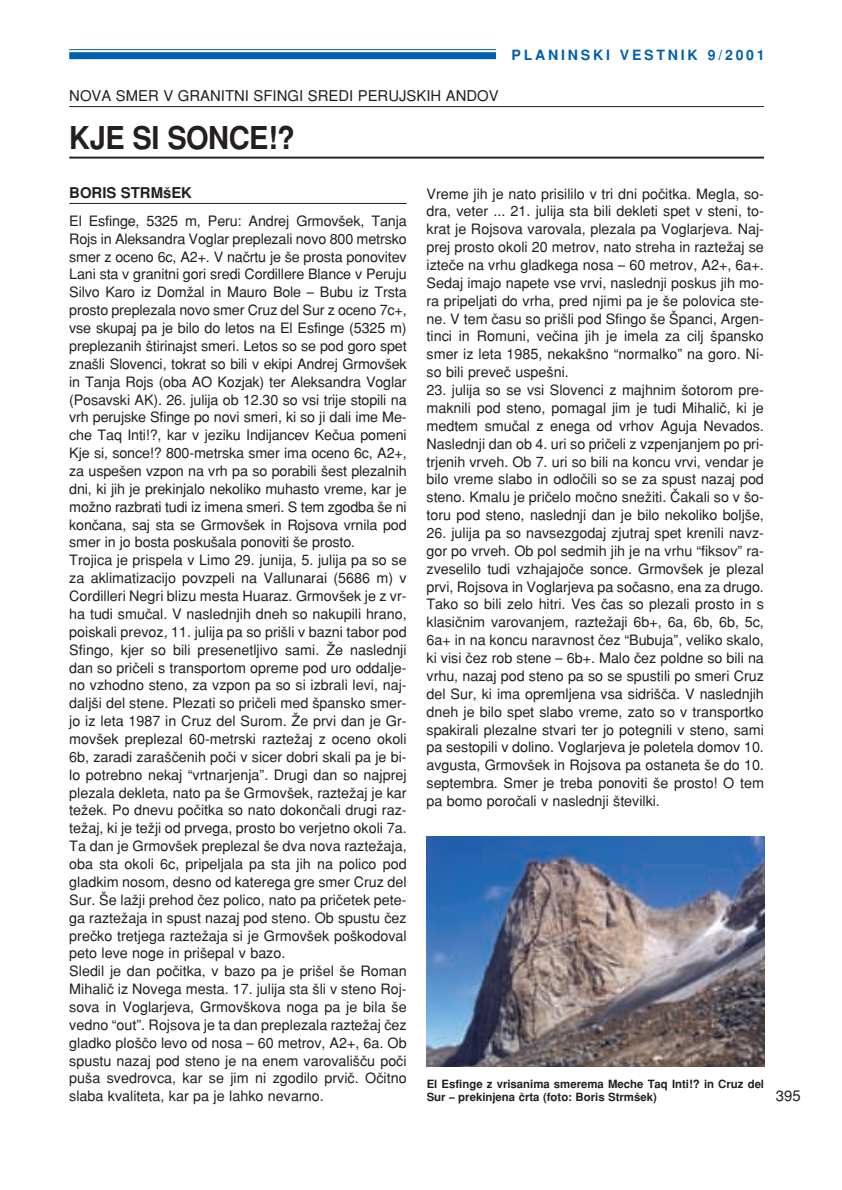
<style>
.page{position:relative;width:842px;height:1190px;background:#fff}
.page>*{position:absolute;margin:0;border:0;box-sizing:border-box;transform-origin:0 0}
.t1{font:700 31.5px "Slo Helvetica";letter-spacing:-.015em;color:#231f20;scale:.92 1}
.t2{font:14.88px "Slo Helvetica Roman";color:#231f20}
.t3{font:700 14.88px "Slo Helvetica";color:#231f20}
.t4{font:14.35px/17.8px "Slo Helvetica Roman";color:#231f20;text-align:justify}
.t5{font:700 14.17px "Slo Helvetica";letter-spacing:.195em;color:#0160ae}
.t6{font:700 11.38px/13.1px "Slo Helvetica";color:#231f20}
</style>
<div class="page">
<hr style="left:69px;top:203px;width:338px;height:1px;background:#231f20">
<hr style="left:69px;top:49px;width:427px;height:1px;background:#0160ae">
<div style="left:69px;top:52px;width:427px;height:7px;background:#0160ae"></div>
<hr style="left:69px;top:106px;width:695px;height:1px;background:#231f20">
<hr style="left:69px;top:157px;width:695px;height:2px;background:#231f20">
<img style="left:427px;top:837px;width:337px;height:230px">
<p class="t2" style="left:69px;top:90px;width:431px">NOVA SMER V GRANITNI SFINGI SREDI PERUJSKIH ANDOV</p>
<h1 class="t1" style="left:69px;top:126px;width:247px">KJE SI SONCE!?</h1>
<p class="t5" style="left:511px;top:49px;width:255px">PLANINSKI VESTNIK 9/2001</p>
<p class="t3" style="left:69px;top:187px;width:124px">BORIS STRMπEK</p>
<p class="t4" style="left:69px;top:213px;width:339px;text-align:left">El Esfinge, 5325 m, Peru: Andrej Grmovπek, Tanja Rojs in Aleksandra Voglar preplezali novo 800 metrsko smer z oceno 6c, A2+. V naËrtu je πe prosta ponovitev Lani sta v granitni gori sredi Cordillere Blance v Peruju Silvo Karo iz Domæal in Mauro Bole — Bubu iz Trsta prosto preplezala novo smer Cruz del Sur z oceno 7c+, vse skupaj pa je bilo do letos na El Esfinge (5325 m) preplezanih πtirinajst smeri. Letos so se pod goro spet znaπli Slovenci, tokrat so bili v ekipi Andrej Grmovπek in Tanja Rojs (oba AO Kozjak) ter Aleksandra Voglar (Posavski AK). 26. julija ob 12.30 so vsi trije stopili na vrh perujske Sfinge po novi smeri, ki so ji dali ime Me&shy;che Taq Inti!?, kar v jeziku Indijancev KeËua pomeni Kje si, sonce!? 800-metrska smer ima oceno 6c, A2+, za uspeπen vzpon na vrh pa so porabili πest plezalnih dni, ki jih je prekinjalo nekoliko muhasto vreme, kar je moæno razbrati tudi iz imena smeri. S tem zgodba πe ni konËana, saj sta se Grmovπek in Rojsova vrnila pod smer in jo bosta poskuπala ponoviti πe prosto.<br>Trojica je prispela v Limo 29. junija, 5. julija pa so se za aklimatizacijo povzpeli na Vallunarai (5686 m) v Cordilleri Negri blizu mesta Huaraz. Grmovπek je z vr&shy;ha tudi smuËal. V naslednjih dneh so nakupili hrano, poiskali prevoz, 11. julija pa so priπli v bazni tabor pod Sfingo, kjer so bili presenetljivo sami. Æe naslednji dan so priËeli s transportom opreme pod uro oddalje&shy;no vzhodno steno, za vzpon pa so si izbrali levi, naj&shy;daljπi del stene. Plezati so priËeli med πpansko smer&shy;jo iz leta 1987 in Cruz del Surom. Æe prvi dan je Gr&shy;movπek preplezal 60-metrski razteæaj z oceno okoli 6b, zaradi zaraπËenih poËi v sicer dobri skali pa je bi&shy;lo potrebno nekaj “vrtnarjenja”. Drugi dan so najprej plezala dekleta, nato pa πe Grmovπek, razteæaj je kar teæek. Po dnevu poËitka so nato dokonËali drugi raz&shy;teæaj, ki je teæji od prvega, prosto bo verjetno okoli 7a.<br>Ta dan je Grmovπek preplezal πe dva nova razteæaja, oba sta okoli 6c, pripeljala pa sta jih na polico pod gladkim nosom, desno od katerega gre smer Cruz del Sur. ©e laæji prehod Ëez polico, nato pa priËetek pete&shy;ga razteæaja in spust nazaj pod steno. Ob spustu Ëez preËko tretjega razteæaja si je Grmovπek poπkodoval peto leve noge in priπepal v bazo.<br>Sledil je dan poËitka, v bazo pa je priπel πe Roman MihaliË iz Novega mesta. 17. julija sta πli v steno Roj&shy;sova in Voglarjeva, Grmovπkova noga pa je bila πe vedno “out”. Rojsova je ta dan preplezala razteæaj Ëez gladko ploπËo levo od nosa — 60 metrov, A2+, 6a. Ob spustu nazaj pod steno je na enem varovaliπËu poËi puπa svedrovca, kar se jim ni zgodilo prviË. OËitno slaba kvaliteta, kar pa je lahko nevarno.</p>
<p class="t4" style="left:426px;top:186px;width:339px">Vreme jih je nato prisililo v tri dni poËitka. Megla, so&shy;dra, veter ... 21. julija sta bili dekleti spet v steni, to&shy;krat je Rojsova varovala, plezala pa Voglarjeva. Naj&shy;prej prosto okoli 20 metrov, nato streha in razteæaj se izteËe na vrhu gladkega nosa — 60 metrov, A2+, 6a+.<br>Sedaj imajo napete vse vrvi, naslednji poskus jih mo&shy;ra pripeljati do vrha, pred njimi pa je πe polovica ste&shy;ne. V tem Ëasu so priπli pod Sfingo πe ©panci, Argen&shy;tinci in Romuni, veËina jih je imela za cilj πpansko smer iz leta 1985, nekakπno “normalko” na goro. Ni&shy;so bili preveË uspeπni.</p>
<p class="t4" style="left:426px;top:382px;width:339px">23. julija so se vsi Slovenci z majhnim πotorom pre&shy;maknili pod steno, pomagal jim je tudi MihaliË, ki je medtem smuËal z enega od vrhov Aguja Nevados.<br>Naslednji dan ob 4. uri so priËeli z vzpenjanjem po pri&shy;trjenih vrveh. Ob 7. uri so bili na koncu vrvi, vendar je bilo vreme slabo in odloËili so se za spust nazaj pod steno. Kmalu je priËelo moËno sneæiti. »akali so v πo&shy;toru pod steno, naslednji dan je bilo nekoliko boljπe,</p>
<p class="t4" style="left:426px;top:525px;width:339px">26. julija pa so navsezgodaj zjutraj spet krenili navz&shy;gor po vrveh. Ob pol sedmih jih je na vrhu “fiksov” ra&shy;zveselilo tudi vzhajajoËe sonce. Grmovπek je plezal prvi, Rojsova in Voglarjeva pa soËasno, ena za drugo.<br>Tako so bili zelo hitri. Ves Ëas so plezali prosto in s klasiËnim varovanjem, razteæaji 6b+, 6a, 6b, 6b, 5c, 6a+ in na koncu naravnost Ëez “Bubuja”, veliko skalo, ki visi Ëez rob stene — 6b+. Malo Ëez poldne so bili na vrhu, nazaj pod steno pa so se spustili po smeri Cruz del Sur, ki ima opremljena vsa sidriπËa. V naslednjih dneh je bilo spet slabo vreme, zato so v transportko spakirali plezalne stvari ter jo potegnili v steno, sami pa sestopili v dolino. Voglarjeva je poletela domov 10. avgusta, Grmovπek in Rojsova pa ostaneta πe do 10. septembra. Smer je treba ponoviti πe prosto! O tem pa bomo poroËali v naslednji πtevilki.</p>
<p class="t6" style="left:427px;top:1078px;width:339px">El Esfinge z vrisanima smerema Meche Taq Inti!? in Cruz del<br>Sur — prekinjena Ërta (foto: Boris Strmπek)</p>
<p class="t2" style="left:776px;top:1090px;width:26px">395</p>
</div>
